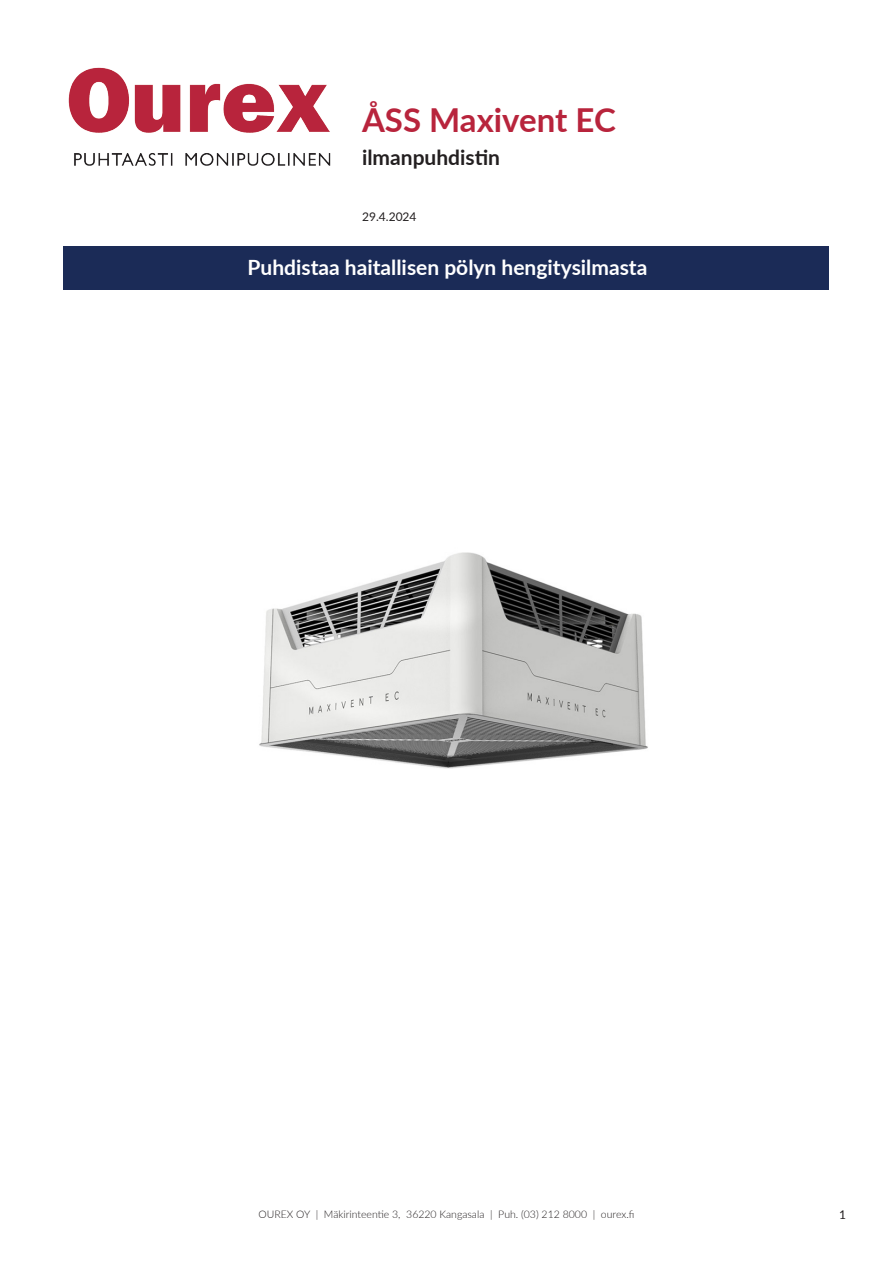
<style>
.page{position:relative;width:893px;height:1263px;background:#fff}
.page>*{position:absolute;margin:0;border:0;box-sizing:border-box;transform-origin:0 0}
.Tuotenimi{font:700 33px "Lato";color:#b8243c}
.Tuoteslogan{font:700 21px "Lato";color:#fff}
.Tuoteselite{font:700 21px "Lato";color:#231f20}
.Päivämäärä{font:12px "Lato";color:#231f20}
.t1{font:300 10.5px "Lato";color:#231f20}
</style>
<div class="page">
<div style="left:64px;top:246px;width:765px;height:43px;background:#1b2b57"></div>
<img style="left:68px;top:67px;width:263px;height:99px">
<img style="left:259px;top:552px;width:389px;height:217px">
<p class="Tuotenimi" style="left:362px;top:96px;width:255px">ÅSS Maxivent EC</p>
<p class="Tuoteselite" style="left:362px;top:142px;width:140px">ilmanpuhdistin</p>
<p class="Päivämäärä" style="left:362px;top:208px;width:56px">29.4.2024</p>
<p class="Tuoteslogan" style="left:248px;top:252px;width:401px">Puhdistaa haitallisen pölyn hengitysilmasta</p>
<p class="t1" style="left:258px;top:1207px;width:378px">OUREX OY | Mäkirinteentie 3, 36220 Kangasala | Puh. (03) 212 8000 | ourex.fi</p>
<p class="Päivämäärä" style="left:839px;top:1206px;width:8px">1</p>
</div>
